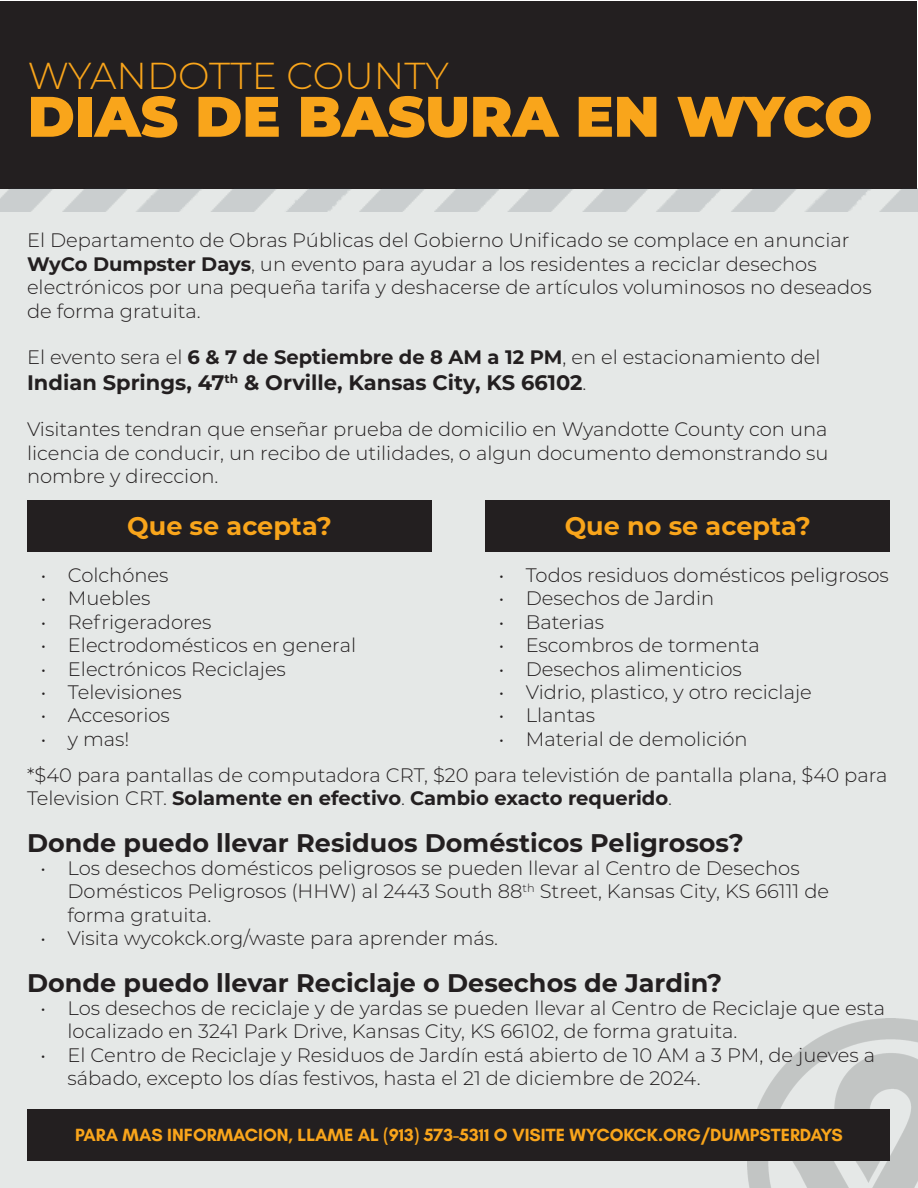
<style>
.page{position:relative;width:918px;height:1188px;background:#fff}
.page>*{position:absolute;margin:0;border:0;box-sizing:border-box;transform-origin:0 0}
.t1{font:900 57px "Montserrat";color:#f9a51b}
.t2{font:300 37.5px "Montserrat";color:#f9a51b}
.t3{font:700 25.5px "Montserrat";color:#231f20}
.t4{font:700 25.5px "Montserrat";color:#f9a51b}
.t5{font:700 21px "Montserrat";color:#231f20}
.t6{font:300 19.5px/23.4px "Montserrat";color:#231f20}
.t7{font:700 18px "Glacial Indifference";color:#f9a51b}
.s1{font-weight:700}
.s2{font-weight:300;font-size:19.5px}
</style>
<div class="page">
<div style="left:1px;top:189px;width:916px;height:998px;background:#e5e8e7"></div>
<img style="left:747px;top:1018px;width:171px;height:170px">
<div style="left:28px;top:1110px;width:862px;height:51px;background:#231f20"></div>
<div style="left:27px;top:500px;width:405px;height:52px;background:#231f20"></div>
<div style="left:485px;top:500px;width:405px;height:52px;background:#231f20"></div>
<div style="left:1px;top:1px;width:916px;height:187px;background:#231f20"></div>
<img style="left:1px;top:188px;width:916px;height:23px">
<p class="t2" style="left:28px;top:50px;width:423px">WYANDOTTE COUNTY</p>
<p class="t1" style="left:28px;top:74px;width:846px">DIAS DE BASURA EN WYCO</p>
<p class="t6" style="left:27px;top:228px;width:846px">El Departamento de Obras Públicas del Gobierno Unificado se complace en anunciar <span class="s1">WyCo Dumpster Days</span>, un evento para ayudar a los residentes a reciclar desechos electrónicos por una pequeña tarifa y deshacerse de artículos voluminosos no deseados de forma gratuita.</p>
<p class="t6" style="left:27px;top:345px;width:795px">El evento sera el <span class="s1">6 &amp; 7 de Septiembre de 8 AM a 12 PM</span>, en el estacionamiento del</p>
<p class="t5" style="left:27px;top:367px;width:561px">Indian Springs, 47<sup>th</sup> &amp; Orville, Kansas City, KS 66102<span class="s2">.</span></p>
<p class="t6" style="left:27px;top:417px;width:803px;text-align:justify">Visitantes tendran que enseñar prueba de domicilio en Wyandotte County con una licencia de conducir, un recibo de utilidades, o algun documento demonstrando su nombre y direccion.</p>
<p class="t4" style="left:127px;top:508px;width:206px">Que se acepta?</p>
<p class="t6" style="left:41px;top:563px;width:129px">• Colchónes</p>
<p class="t6" style="left:41px;top:586px;width:111px">• Muebles</p>
<p class="t6" style="left:41px;top:610px;width:172px">• Refrigeradores</p>
<p class="t6" style="left:41px;top:633px;width:317px">• Electrodomésticos en general</p>
<p class="t6" style="left:41px;top:656px;width:247px">• Electrónicos Reciclajes</p>
<p class="t6" style="left:41px;top:680px;width:143px">• Televisiones</p>
<p class="t6" style="left:41px;top:703px;width:131px">• Accesorios</p>
<p class="t6" style="left:41px;top:727px;width:90px">• y mas!</p>
<p class="t4" style="left:565px;top:508px;width:248px">Que no se acepta?</p>
<p class="t6" style="left:499px;top:563px;width:392px">• Todos residuos domésticos peligrosos</p>
<p class="t6" style="left:499px;top:586px;width:217px">• Desechos de Jardin</p>
<p class="t6" style="left:499px;top:610px;width:107px">• Baterias</p>
<p class="t6" style="left:499px;top:633px;width:263px">• Escombros de tormenta</p>
<p class="t6" style="left:499px;top:656px;width:245px">• Desechos alimenticios</p>
<p class="t6" style="left:499px;top:680px;width:315px">• Vidrio, plastico, y otro reciclaje</p>
<p class="t6" style="left:499px;top:703px;width:98px">• Llantas</p>
<p class="t6" style="left:499px;top:727px;width:250px">• Material de demolición</p>
<p class="t6" style="left:27px;top:763px;width:862px">*$40 para pantallas de computadora CRT, $20 para televistión de pantalla plana, $40 para<br>Television CRT. <span class="s1">Solamente en efectivo</span>. <span class="s1">Cambio exacto requerido</span>.</p>
<p class="t3" style="left:27px;top:824px;width:718px">Donde puedo llevar Residuos Domésticos Peligrosos?</p>
<p class="t6" style="left:68px;top:856px;width:763px;text-indent:-27px">• Los desechos domésticos peligrosos se pueden llevar al Centro de Desechos<br>Domésticos Peligrosos (HHW) al 2443 South 88<sup>th</sup> Street, Kansas City, KS 66111 de forma gratuita.</p>
<p class="t6" style="left:40px;top:926px;width:459px">• Visita wycokck.org/waste para aprender más.</p>
<p class="t3" style="left:27px;top:964px;width:697px">Donde puedo llevar Reciclaje o Desechos de Jardin?</p>
<p class="t6" style="left:68px;top:996px;width:819px;text-indent:-27px">• Los desechos de reciclaje y de yardas se pueden llevar al Centro de Reciclaje que esta localizado en 3241 Park Drive, Kansas City, KS 66102, de forma gratuita.</p>
<p class="t6" style="left:68px;top:1043px;width:809px;text-indent:-27px">• El Centro de Reciclaje y Residuos de Jardín está abierto de 10 AM a 3 PM, de jueves a sábado, excepto los días festivos, hasta el 21 de diciembre de 2024.</p>
<p class="t7" style="left:75px;top:1124px;width:769px">PARA MAS INFORMACION, LLAME AL (913) 573-5311 O VISITE WYCOKCK.ORG/DUMPSTERDAYS</p>
</div>
